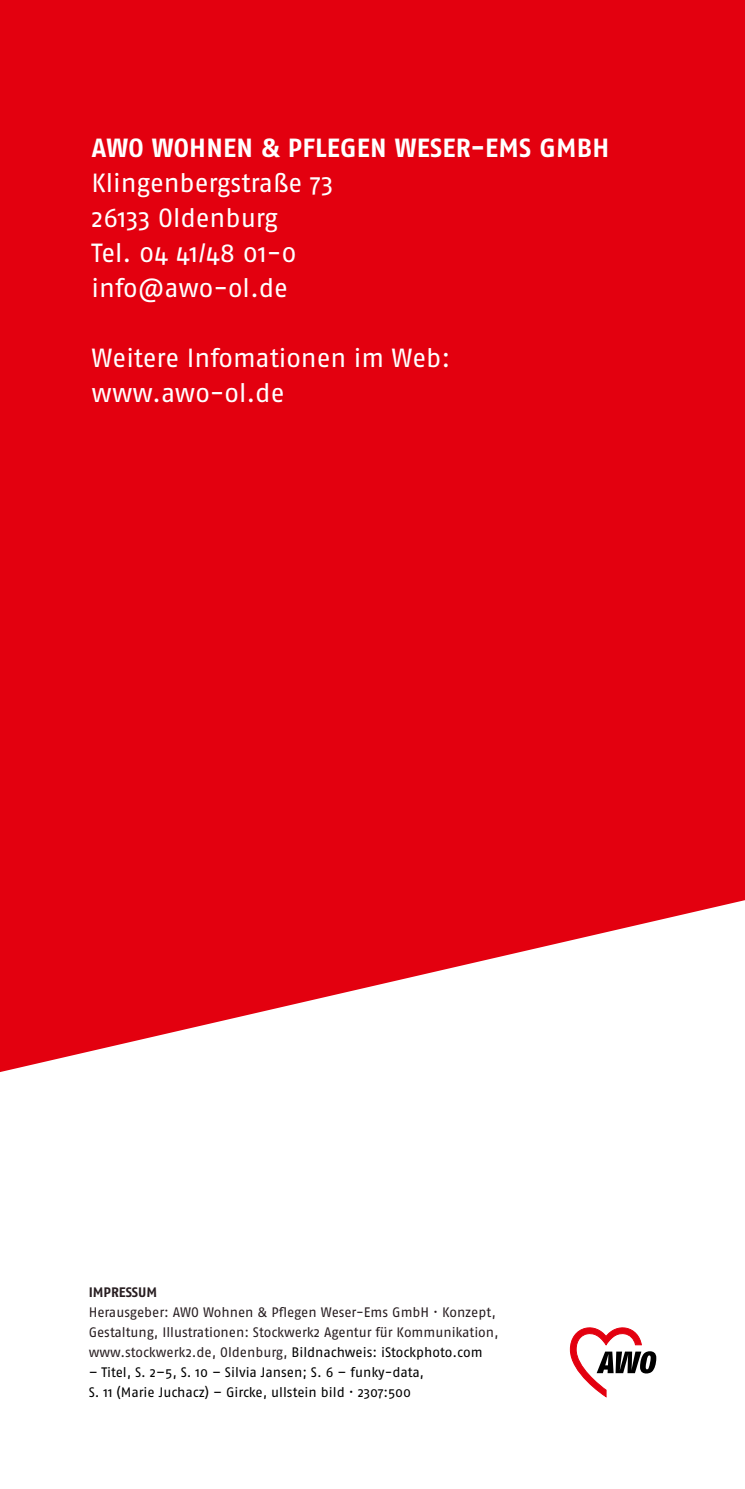
<style>
.page{position:relative;width:745px;height:1489px;background:#fff}
.page>*{position:absolute;margin:0;border:0;box-sizing:border-box;transform-origin:0 0}
.t1{font:26.25px/35px "Fago OT";letter-spacing:-.005em;color:#fff}
.t2{font:700 26.25px "Fago OT";letter-spacing:.01em;color:#fff}
.t3{font:13.75px/20px "Fago OT";letter-spacing:-.005em;color:#281e21}
.t4{font:13.75px/20px "Fago OT";letter-spacing:-.005em;color:#000}
.t5{font:700 13.75px "Fago OT";color:#281e21}
.s1{color:#000}
</style>
<div class="page">
<div style="left:0;top:0;width:744px;height:1488px;background:#e3000f"></div>
<svg style="left:0;top:900px;width:744px;height:588px;background:#fad9db"></svg>
<svg style="left:570px;top:1326px;width:86px;height:70px;background:#d6b1b3"></svg>
<h1 class="t2" style="left:92px;top:132px;width:519px">AWO WOHNEN &amp; PFLEGEN WESER-EMS GMBH</h1>
<h1 class="t1" style="left:92px;top:165px;width:243px">Klingenbergstraße 73<br>26133 Oldenburg<br>Tel. 04 41/48 01-0 info@awo-ol.de</h1>
<h1 class="t1" style="left:92px;top:340px;width:360px">Weitere Infomationen im Web: www.awo-ol.de</h1>
<p class="t5" style="left:89px;top:1283px;width:70px">IMPRESSUM</p>
<p class="t3" style="left:89px;top:1301px;width:411px">Herausgeber: AWO Wohnen &amp; Pflegen Weser-Ems GmbH · Konzept,<br>Gestaltung, Illustrationen: Stockwerk2 Agentur für Kommunikation, www.stockwerk2.de, Oldenburg, <span class="s1">Bildnachweis: iStockphoto.com</span></p>
<p class="t4" style="left:89px;top:1361px;width:337px">– Titel, S. 2–5, S. 10 – Silvia Jansen; S. 6 – funky-data,<br>S. 11 (Marie Juchacz) – Gircke, ullstein bild · 2307:500</p>
</div>
